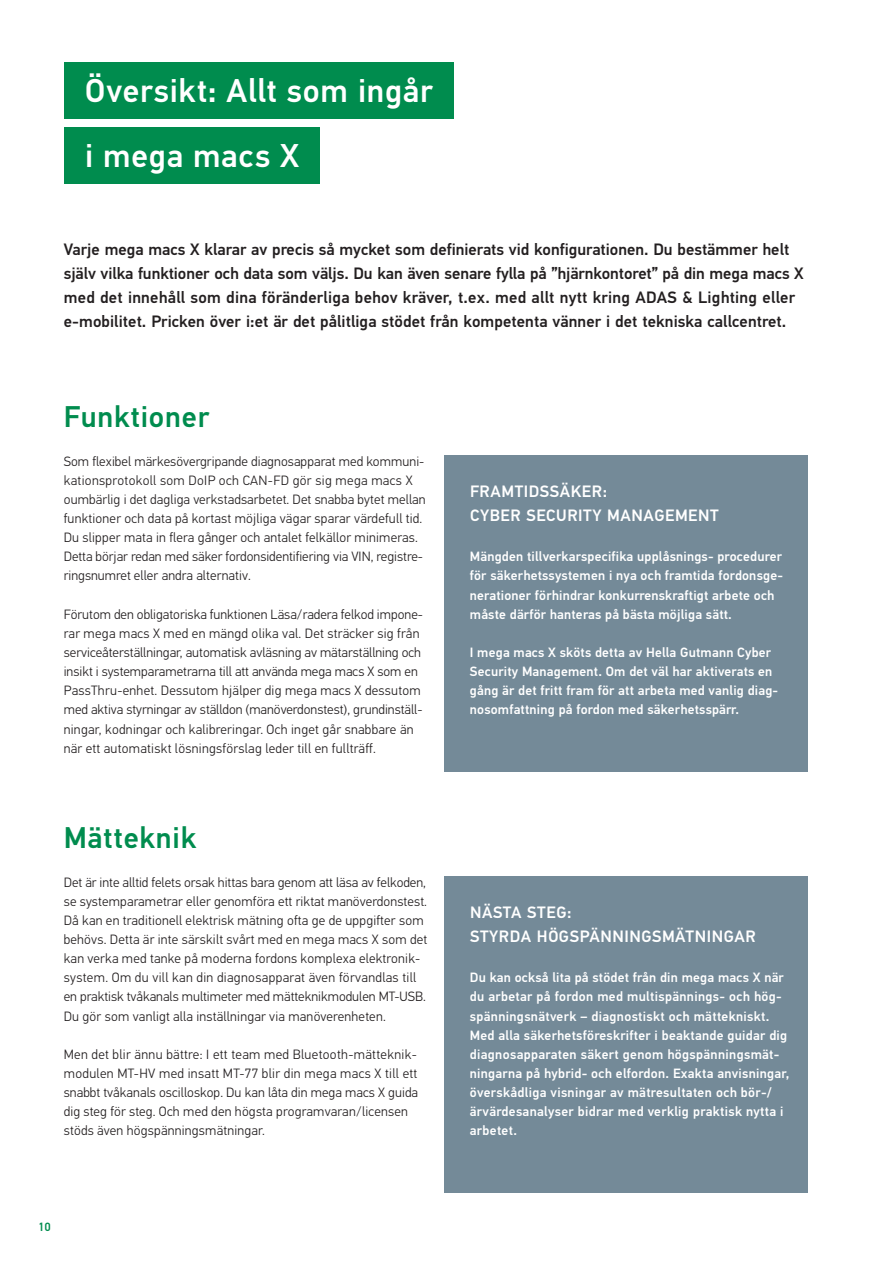
<style>
.page{position:relative;width:893px;height:1263px;background:#fff}
.page>*{position:absolute;margin:0;border:0;box-sizing:border-box;transform-origin:0 0}
.t1{font:500 33px/64.8px "Hella DIN Universal";letter-spacing:.02em;color:#fff}
.t2{font:500 30px "Hella DIN Universal";letter-spacing:.025em;color:#008c4e}
.t3{font:500 16.5px/24px "Hella DIN Universal";color:#231f20}
.t4{font:500 16.5px/24px "Hella DIN Universal";letter-spacing:.035em;color:#fff}
.t5{font:300 13.5px/19.2px "Hella DIN Universal";letter-spacing:.015em;color:#231f20}
.t6{font:500 13.5px/19.2px "Hella DIN Universal";letter-spacing:.015em;color:#fff}
.t7{font:500 12px "Hella DIN Universal";color:#008c4e}
</style>
<div class="page">
<div style="left:64px;top:62px;width:389px;height:57px;background:#008c4e"></div>
<div style="left:64px;top:127px;width:256px;height:56px;background:#008c4e"></div>
<div style="left:444px;top:876px;width:364px;height:317px;background:#748a98"></div>
<div style="left:444px;top:455px;width:364px;height:317px;background:#748a98"></div>
<h1 class="t1" style="left:85px;top:61px;width:350px">Översikt: Allt som ingår i mega macs X</h1>
<p class="t3" style="left:64px;top:239px;width:741px">Varje mega macs X klarar av precis så mycket som definierats vid konfigurationen. Du bestämmer helt själv vilka funktioner och data som väljs. Du kan även senare fylla på ”hjärnkontoret” på din mega macs X med det innehåll som dina föränderliga behov kräver, t.ex. med allt nytt kring ADAS &amp; Lighting eller e-mobilitet. Pricken över i:et är det pålitliga stödet från kompetenta vänner i det tekniska callcentret.</p>
<h2 class="t2" style="left:64px;top:398px;width:147px">Funktioner</h2>
<p class="t5" style="left:64px;top:452px;width:363px">Som flexibel märkesövergripande diagnosapparat med kommuni&shy;kationsprotokoll som DoIP och CAN-FD gör sig mega macs X oumbärlig i det dagliga verkstadsarbetet. Det snabba bytet mellan funktioner och data på kortast möjliga vägar sparar värdefull tid.<br>Du slipper mata in flera gånger och antalet felkällor minimeras.<br>Detta börjar redan med säker fordonsidentifiering via VIN, registre&shy;ringsnumret eller andra alternativ.</p>
<p class="t5" style="left:64px;top:605px;width:361px">Förutom den obligatoriska funktionen Läsa/radera felkod impone&shy;rar mega macs X med en mängd olika val. Det sträcker sig från serviceåterställningar, automatisk avläsning av mätarställning och insikt i systemparametrarna till att använda mega macs X som en PassThru-enhet. Dessutom hjälper dig mega macs X dessutom med aktiva styrningar av ställdon (manöverdonstest), grundinställ&shy;ningar, kodningar och kalibreringar. Och inget går snabbare än när ett automatiskt lösningsförslag leder till en fullträff.</p>
<h2 class="t2" style="left:64px;top:819px;width:134px">Mätteknik</h2>
<p class="t5" style="left:64px;top:873px;width:365px">Det är inte alltid felets orsak hittas bara genom att läsa av felkoden, se systemparametrar eller genomföra ett riktat manöverdonstest.<br>Då kan en traditionell elektrisk mätning ofta ge de uppgifter som behövs. Detta är inte särskilt svårt med en mega macs X som det kan verka med tanke på moderna fordons komplexa elektronik&shy;system. Om du vill kan din diagnosapparat även förvandlas till en praktisk tvåkanals multimeter med mätteknikmodulen MT-USB.<br>Du gör som vanligt alla inställningar via manöverenheten.</p>
<p class="t5" style="left:64px;top:1045px;width:356px">Men det blir ännu bättre: I ett team med Bluetooth-mätteknik&shy;modulen MT-HV med insatt MT-77 blir din mega macs X till ett snabbt tvåkanals oscilloskop. Du kan låta din mega macs X guida dig steg för steg. Och med den högsta programvaran/licensen stöds även högspänningsmätningar.</p>
<p class="t4" style="left:470px;top:481px;width:250px">FRAMTIDSSÄKER:<br>CYBER SECURITY MANAGEMENT</p>
<p class="t6" style="left:470px;top:548px;width:315px">Mängden tillverkarspecifika upplåsnings- procedurer för säkerhetssystemen i nya och framtida fordonsge&shy;nerationer förhindrar konkurrenskraftigt arbete och måste därför hanteras på bästa möjliga sätt.</p>
<p class="t6" style="left:470px;top:644px;width:310px">I mega macs X sköts detta av Hella Gutmann Cyber Security Management. Om det väl har aktiverats en gång är det fritt fram för att arbeta med vanlig diag&shy;nosomfattning på fordon med säkerhetsspärr.</p>
<p class="t4" style="left:470px;top:902px;width:287px">NÄSTA STEG:<br>STYRDA HÖGSPÄNNINGSMÄTNINGAR</p>
<p class="t6" style="left:470px;top:969px;width:321px">Du kan också lita på stödet från din mega macs X när du arbetar på fordon med multispännings- och hög&shy;spänningsnätverk – diagnostiskt och mättekniskt.<br>Med alla säkerhetsföreskrifter i beaktande guidar dig diagnosapparaten säkert genom högspänningsmät&shy;ningarna på hybrid- och elfordon. Exakta anvisningar, överskådliga visningar av mätresultaten och bör-/ ärvärdesanalyser bidrar med verklig praktisk nytta i arbetet.</p>
<p class="t7" style="left:38px;top:1219px;width:14px">10</p>
</div>
